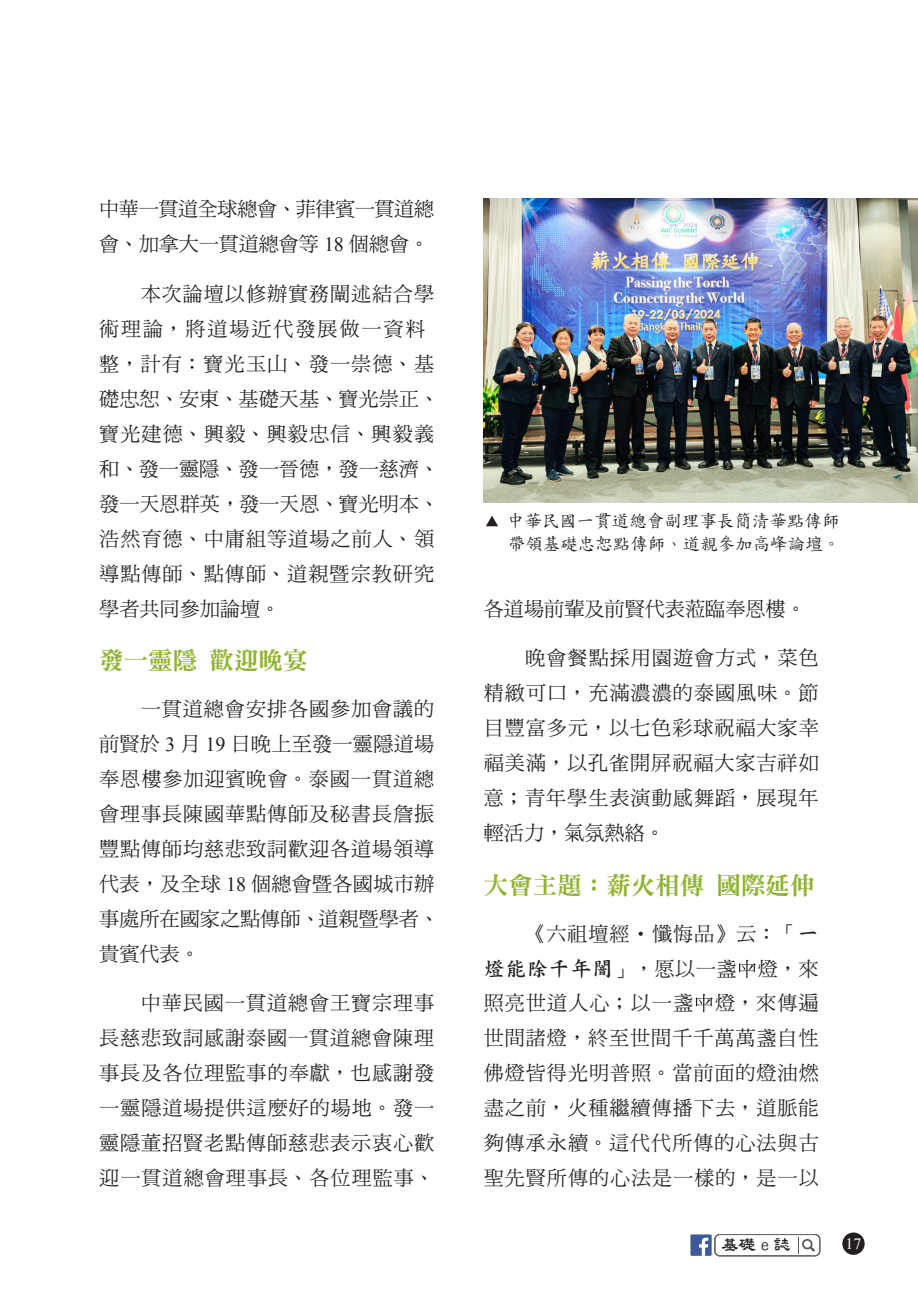
<style>
.page{position:relative;width:918px;height:1290px;background:#fff}
.page>*{position:absolute;margin:0;border:0;box-sizing:border-box;transform-origin:0 0}
._03_內文樣式{font:24.5px "DF Ming Std W9";color:#8fb431}
._03_內文樣式-2{font:20.12px/35px "DF Ming Std W5";letter-spacing:.045em;color:#231f20;text-align:justify}
._03_內文樣式-3{font:20.12px/35px "DF Ming Std W5";letter-spacing:-.02em;color:#231f20}
._03_內文樣式-4{font:20.12px "DF Ming Std W5";color:#231f20}
.照片說明{font:17.5px/22.8px "DF Kai Shu Std W5";color:#231f20;text-align:right}
.t1{font:700 17.5px "AR Li Shu B5";color:#231f20}
.t2{font:15.75px "Times New Roman";color:#fff}
.s1{font-family:"Times New Roman"}
.s2{font-size:14px}
.s3{font-family:"DF Kai Shu Std W7";font-size:21px}
</style>
<div class="page">
<div style="left:842px;top:1232px;width:22px;height:23px;background:#231f20;border-radius:50%"></div>
<svg style="left:798px;top:1237px;width:17px;height:16px"></svg>
<div style="left:690px;top:1234px;width:21px;height:22px;background:#3c5a99"></div>
<svg style="left:699px;top:1237px;width:9px;height:19px"></svg>
<div style="left:715px;top:1234px;width:105px;height:22px;border:1px solid #57585a;border-radius:5px"></div>
<div style="left:715px;top:1234px;width:104px;height:21px;border:1px solid #57585a;border-radius:5px"></div>
<svg style="left:739px;top:960px;width:16px;height:18px"></svg>
<svg style="left:696px;top:994px;width:16px;height:18px"></svg>
<img style="left:484px;top:198px;width:434px;height:304px">
<p class="_03_內文樣式-3" style="left:99px;top:191px;width:336px">中華一貫道全球總會、菲律賓一貫道總會、加拿大一貫道總會等 <span class="s1">18</span> 個總會。</p>
<p class="_03_內文樣式-2" style="left:99px;top:276px;width:341px;text-align:left;text-indent:42px">本次論壇以修辦實務闡述結合學術理論，將道場近代發展做一資料整，計有：寶光玉山、發一崇德、基礎忠恕、安東、基礎天基、寶光崇正、寶光建德、興毅、興毅忠信、興毅義和、發一靈隱、發一晉德，發一慈濟、發一天恩群英，發一天恩、寶光明本、浩然育德、中庸組等道場之前人、領導點傳師、點傳師、道親暨宗教研究學者共同參加論壇。</p>
<p class="_03_內文樣式" style="left:99px;top:647px;width:210px">發一靈隱 歡迎晚宴</p>
<p class="_03_內文樣式-2" style="left:99px;top:690px;width:341px;text-align:left;text-indent:42px">一貫道總會安排各國參加會議的前賢於 <span class="s1">3</span> 月 <span class="s1">19</span> 日晚上至發一靈隱道場奉恩樓參加迎賓晚會。泰國一貫道總會理事長陳國華點傳師及秘書長詹振豐點傳師均慈悲致詞歡迎各道場領導代表，及全球 <span class="s1">18</span> 個總會暨各國城市辦事處所在國家之點傳師、道親暨學者、貴賓代表。</p>
<p class="_03_內文樣式-2" style="left:99px;top:985px;width:336px;text-indent:42px">中華民國一貫道總會王寶宗理事長慈悲致詞感謝泰國一貫道總會陳理事長及各位理監事的奉獻，也感謝發一靈隱道場提供這麼好的場地。發一靈隱董招賢老點傳師慈悲表示衷心歡迎一貫道總會理事長、各位理監事、</p>
<p class="照片說明" style="left:485px;top:509px;width:357px"><span class="s2">▲</span> 中華民國一貫道總會副理事長簡清華點傳師帶領基礎忠恕點傳師、道親參加高峰論壇。</p>
<p class="_03_內文樣式-4" style="left:484px;top:597px;width:323px">各道場前輩及前賢代表蒞臨奉恩樓。</p>
<p class="_03_內文樣式-2" style="left:484px;top:640px;width:336px;text-indent:42px">晚會餐點採用園遊會方式，菜色精緻可口，充滿濃濃的泰國風味。節目豐富多元，以七色彩球祝福大家幸福美滿，以孔雀開屏祝福大家吉祥如意；青年學生表演動感舞蹈，展現年輕活力，氣氛熱絡。</p>
<p class="_03_內文樣式" style="left:484px;top:872px;width:332px">大會主題：薪火相傳 國際延伸</p>
<p class="_03_內文樣式-2" style="left:484px;top:915px;width:336px;text-indent:42px">《六祖壇經‧懺悔品》云：「<span class="s3">一燈能除千年闇</span>」，愿以一盞 燈，來照亮世道人心；以一盞 燈，來傳遍世間諸燈，終至世間千千萬萬盞自性佛燈皆得光明普照。當前面的燈油燃盡之前，火種繼續傳播下去，道脈能夠傳承永續。這代代所傳的心法與古聖先賢所傳的心法是一樣的，是一以</p>
<p class="t1" style="left:721px;top:1236px;width:71px">基礎e誌</p>
<p class="t2" style="left:845px;top:1232px;width:17px">17</p>
</div>
